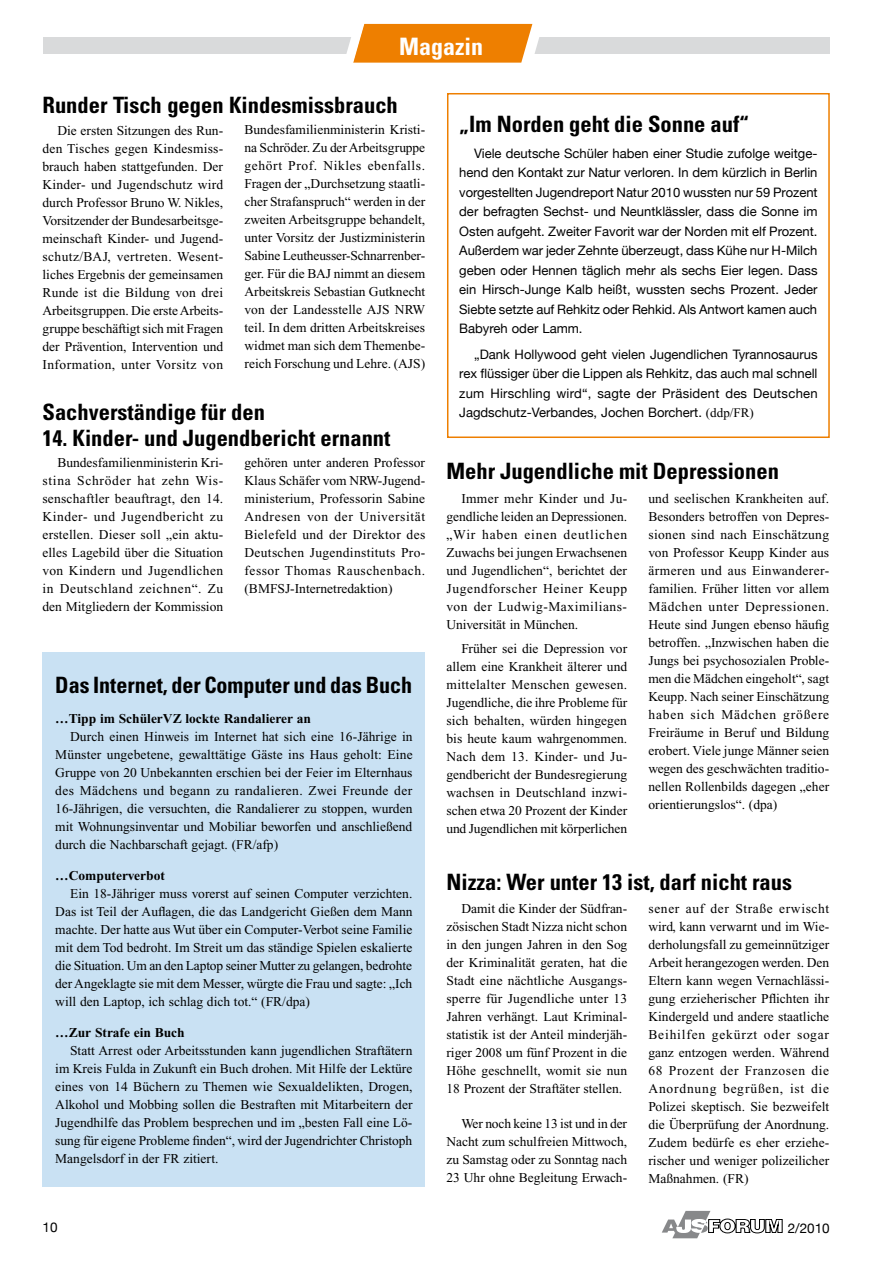
<style>
.page{position:relative;width:893px;height:1263px;background:#fff}
.page>*{position:absolute;margin:0;border:0;box-sizing:border-box;transform-origin:0 0}
.t1{font:700 condensed 24px "Univers";color:#fff}
.t2{font:700 condensed 22.5px "Univers";color:#000}
.t3{font:13.5px/18px "Times New Roman";color:#000;text-align:justify}
.t4{font:700 13.5px "Times New Roman";color:#000}
.t5{font:13.5px "Helvetica Neue";color:#000}
.t6{font:13.05px/19.5px "Helvetica Neue";color:#000;text-align:justify}
.s1{font-family:"Times New Roman"}
</style>
<div class="page">
<div style="left:43px;top:652px;width:382px;height:534px;background:#c9e1f3"></div>
<div style="left:43px;top:37px;width:310px;height:17px;background:#d9dadb"></div>
<div style="left:532px;top:37px;width:297px;height:17px;background:#d9dadb"></div>
<svg style="left:346px;top:23px;width:193px;height:40px;background:#f09227"></svg>
<svg style="left:662px;top:1211px;width:121px;height:27px"></svg>
<div style="left:447px;top:93px;width:383px;height:345px;border:2px solid #ee7f00"></div>
<h1 class="t1" style="left:399px;top:32px;width:85px">Magazin</h1>
<h2 class="t2" style="left:43px;top:91px;width:357px">Runder Tisch gegen Kindesmissbrauch</h2>
<p class="t3" style="left:43px;top:121px;width:182px;text-indent:15px">Die ersten Sitzungen des Run&shy;den Tisches gegen Kindesmiss&shy;brauch haben stattgefunden. Der Kinder- und Jugendschutz wird durch Professor Bruno W. Nikles, Vorsitzender der Bundesarbeitsge&shy;meinschaft Kinder- und Jugend&shy;schutz/BAJ, vertreten. Wesent&shy;liches Ergebnis der gemeinsamen Runde ist die Bildung von drei Arbeitsgruppen. Die erste Arbeits&shy;gruppe beschäftigt sich mit Fragen der Prävention, Intervention und Information, unter Vorsitz von</p>
<p class="t3" style="left:244px;top:120px;width:182px">Bundesfamilienministerin Kristi&shy;na Schröder. Zu der Arbeitsgruppe gehört Prof. Nikles ebenfalls.<br>Fragen der „Durchsetzung staatli&shy;cher Strafanspruch“ werden in der zweiten Arbeitsgruppe behandelt, unter Vorsitz der Justizministerin Sabine Leutheusser-Schnarrenber&shy;ger. Für die BAJ nimmt an diesem Arbeitskreis Sebastian Gutknecht von der Landesstelle AJS NRW teil. In dem dritten Arbeitskreises widmet man sich dem Themenbe&shy;reich Forschung und Lehre. (AJS)</p>
<h2 class="t2" style="left:43px;top:398px;width:224px">Sachverständige für den</h2>
<h2 class="t2" style="left:43px;top:424px;width:349px">14. Kinder- und Jugendbericht ernannt</h2>
<p class="t3" style="left:43px;top:454px;width:182px;text-indent:15px">Bundesfamilienministerin Kri&shy;stina Schröder hat zehn Wis&shy;senschaftler beauftragt, den 14.<br>Kinder- und Jugendbericht zu erstellen. Dieser soll „ein aktu&shy;elles Lagebild über die Situation von Kindern und Jugendlichen in Deutschland zeichnen“. Zu den Mitgliedern der Kommission</p>
<p class="t3" style="left:244px;top:454px;width:182px">gehören unter anderen Professor Klaus Schäfer vom NRW-Jugend&shy;ministerium, Professorin Sabine Andresen von der Universität Bielefeld und der Direktor des Deutschen Jugendinstituts Pro&shy;fessor Thomas Rauschenbach. (BMFSJ-Internetredaktion)</p>
<h2 class="t2" style="left:55px;top:671px;width:358px">Das Internet, der Computer und das Buch</h2>
<p class="t4" style="left:55px;top:711px;width:257px">…Tipp im SchülerVZ lockte Randalierer an</p>
<p class="t3" style="left:55px;top:728px;width:359px;text-indent:15px">Durch einen Hinweis im Internet hat sich eine 16-Jährige in Münster ungebetene, gewalttätige Gäste ins Haus geholt: Eine Gruppe von 20 Unbekannten erschien bei der Feier im Elternhaus des Mädchens und begann zu randalieren. Zwei Freunde der 16-Jährigen, die versuchten, die Randalierer zu stoppen, wurden mit Wohnungsinventar und Mobiliar beworfen und anschließend durch die Nachbarschaft gejagt. (FR/afp)</p>
<p class="t4" style="left:55px;top:868px;width:111px">…Computerverbot</p>
<p class="t3" style="left:55px;top:885px;width:359px;text-indent:15px">Ein 18-Jähriger muss vorerst auf seinen Computer verzichten.<br>Das ist Teil der Auflagen, die das Landgericht Gießen dem Mann machte. Der hatte aus Wut über ein Computer-Verbot seine Familie mit dem Tod bedroht. Im Streit um das ständige Spielen eskalierte die Situation. Um an den Laptop seiner Mutter zu gelangen, bedrohte der Angeklagte sie mit dem Messer, würgte die Frau und sagte: „Ich will den Laptop, ich schlag dich tot.“ (FR/dpa)</p>
<p class="t4" style="left:55px;top:1025px;width:131px">…Zur Strafe ein Buch</p>
<p class="t3" style="left:55px;top:1041px;width:359px;text-indent:15px">Statt Arrest oder Arbeitsstunden kann jugendlichen Straftätern im Kreis Fulda in Zukunft ein Buch drohen. Mit Hilfe der Lektüre eines von 14 Büchern zu Themen wie Sexualdelikten, Drogen, Alkohol und Mobbing sollen die Bestraften mit Mitarbeitern der Jugendhilfe das Problem besprechen und im „besten Fall eine Lö&shy;sung für eigene Probleme finden“, wird der Jugendrichter Christoph Mangelsdorf in der FR zitiert.</p>
<p class="t5" style="left:43px;top:1219px;width:17px">10</p>
<h2 class="t2" style="left:459px;top:110px;width:291px">„Im Norden geht die Sonne auf“</h2>
<p class="t6" style="left:459px;top:143px;width:360px;text-indent:15px">Viele deutsche Schüler haben einer Studie zufolge weitge&shy;hend den Kontakt zur Natur verloren. In dem kürzlich in Berlin vorgestellten Jugendreport Natur 2010 wussten nur 59 Prozent der befragten Sechst- und Neuntklässler, dass die Sonne im Osten aufgeht. Zweiter Favorit war der Norden mit elf Prozent.<br>Außerdem war jeder Zehnte überzeugt, dass Kühe nur H-Milch geben oder Hennen täglich mehr als sechs Eier legen. Dass ein Hirsch-Junge Kalb heißt, wussten sechs Prozent. Jeder Siebte setzte auf Rehkitz oder Rehkid. Als Antwort kamen auch Babyreh oder Lamm.</p>
<p class="t6" style="left:459px;top:344px;width:360px;text-indent:15px">„Dank Hollywood geht vielen Jugendlichen Tyrannosaurus rex flüssiger über die Lippen als Rehkitz, das auch mal schnell zum Hirschling wird“, sagte der Präsident des Deutschen Jagdschutz-Verbandes, Jochen Borchert. <span class="s1">(ddp/FR)</span></p>
<h2 class="t2" style="left:446px;top:457px;width:334px">Mehr Jugendliche mit Depressionen</h2>
<p class="t3" style="left:446px;top:489px;width:182px;text-indent:15px">Immer mehr Kinder und Ju&shy;gendliche leiden an Depressionen. „Wir haben einen deutlichen Zuwachs bei jungen Erwachsenen und Jugendlichen“, berichtet der Jugendforscher Heiner Keupp von der Ludwig-Maximilians-Universität in München.</p>
<p class="t3" style="left:446px;top:640px;width:182px;text-indent:15px">Früher sei die Depression vor allem eine Krankheit älterer und mittelalter Menschen gewesen.<br>Jugendliche, die ihre Probleme für sich behalten, würden hingegen bis heute kaum wahrgenommen.<br>Nach dem 13. Kinder- und Ju&shy;gendbericht der Bundesregierung wachsen in Deutschland inzwi&shy;schen etwa 20 Prozent der Kinder und Jugendlichen mit körperlichen</p>
<p class="t3" style="left:648px;top:489px;width:182px">und seelischen Krankheiten auf.<br>Besonders betroffen von Depres&shy;sionen sind nach Einschätzung von Professor Keupp Kinder aus ärmeren und aus Einwanderer&shy;familien. Früher litten vor allem Mädchen unter Depressionen.<br>Heute sind Jungen ebenso häufig betroffen. „Inzwischen haben die Jungs bei psychosozialen Proble&shy;men die Mädchen eingeholt“, sagt Keupp. Nach seiner Einschätzung haben sich Mädchen größere Freiräume in Beruf und Bildung erobert. Viele junge Männer seien wegen des geschwächten traditio&shy;nellen Rollenbilds dagegen „eher orientierungslos“. (dpa)</p>
<h2 class="t2" style="left:446px;top:868px;width:347px">Nizza: Wer unter 13 ist, darf nicht raus</h2>
<p class="t3" style="left:446px;top:900px;width:182px;text-indent:15px">Damit die Kinder der Südfran&shy;zösischen Stadt Nizza nicht schon in den jungen Jahren in den Sog der Kriminalität geraten, hat die Stadt eine nächtliche Ausgangs&shy;sperre für Jugendliche unter 13<br>Jahren verhängt. Laut Kriminal&shy;statistik ist der Anteil minderjäh&shy;riger 2008 um fünf Prozent in die Höhe geschnellt, womit sie nun 18 Prozent der Straftäter stellen.</p>
<p class="t3" style="left:446px;top:1115px;width:182px;text-indent:15px">Wer noch keine 13 ist und in der Nacht zum schulfreien Mittwoch, zu Samstag oder zu Sonntag nach 23 Uhr ohne Begleitung Erwach-</p>
<p class="t3" style="left:648px;top:900px;width:182px">sener auf der Straße erwischt wird, kann verwarnt und im Wie&shy;derholungsfall zu gemeinnütziger Arbeit herangezogen werden. Den Eltern kann wegen Vernachlässi&shy;gung erzieherischer Pflichten ihr Kindergeld und andere staatliche Beihilfen gekürzt oder sogar ganz entzogen werden. Während 68 Prozent der Franzosen die Anordnung begrüßen, ist die Polizei skeptisch. Sie bezweifelt die Überprüfung der Anordnung.<br>Zudem bedürfe es eher erziehe&shy;rischer und weniger polizeilicher Maßnahmen. (FR)</p>
<p class="t5" style="left:788px;top:1220px;width:44px">2/2010</p>
</div>
